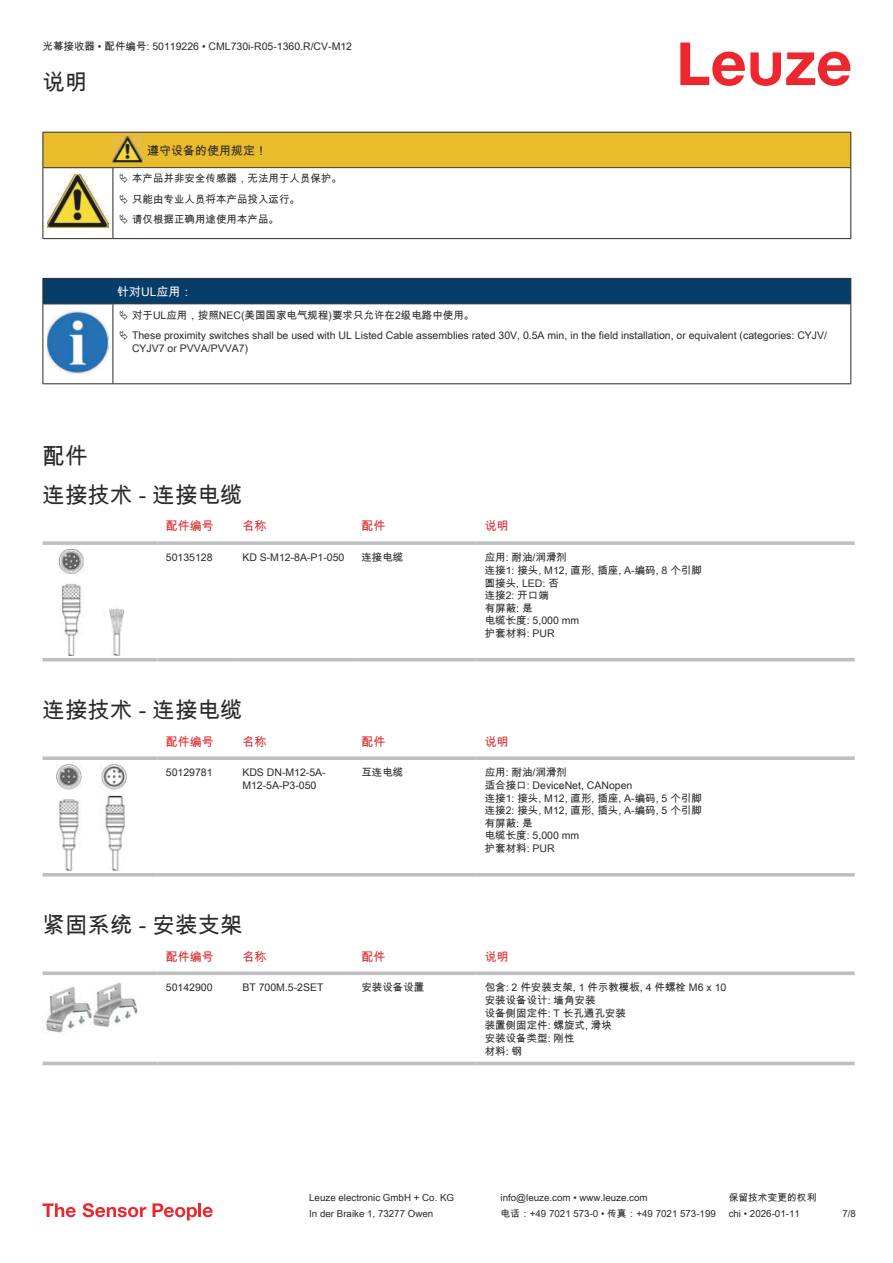
<style>
.page{position:relative;width:893px;height:1263px;background:#fff}
.page>*{position:absolute;margin:0;border:0;box-sizing:border-box;transform-origin:0 0}
.t1{font:22.5px/38.7px "Arial Unicode MS";color:#2b292a}
.t2{font:12px "Arial Unicode MS";color:#db2a30}
.t3{font:12px "Arial Unicode MS";color:#2b292a}
.t4{font:12px "Arial Unicode MS";color:#fff}
.t5{font:10.5px/12.6px "Arial Unicode MS";color:#2b292a}
.t6{font:9.75px "Arial Unicode MS";color:#2b292a}
</style>
<div class="page">
<svg style="left:680px;top:43px;width:170px;height:43px"></svg>
<svg style="left:43px;top:655px;width:812px;height:7px"></svg>
<svg style="left:43px;top:541px;width:114px;height:4px"></svg>
<svg style="left:157px;top:541px;width:77px;height:4px"></svg>
<svg style="left:234px;top:541px;width:119px;height:4px"></svg>
<svg style="left:353px;top:541px;width:123px;height:4px"></svg>
<svg style="left:476px;top:541px;width:379px;height:4px;background:#c3c5c7"></svg>
<hr style="left:43px;top:658px;width:114px;height:3px;background:#bdbfc1">
<hr style="left:157px;top:658px;width:77px;height:3px;background:#bdbfc1">
<hr style="left:234px;top:658px;width:119px;height:3px;background:#bdbfc1">
<hr style="left:353px;top:658px;width:123px;height:3px;background:#bdbfc1">
<hr style="left:476px;top:658px;width:379px;height:3px;background:#bdbfc1">
<img style="left:59px;top:549px;width:65px;height:106px">
<svg style="left:43px;top:772px;width:812px;height:105px"></svg>
<svg style="left:43px;top:756px;width:114px;height:4px"></svg>
<svg style="left:157px;top:756px;width:77px;height:4px"></svg>
<svg style="left:234px;top:756px;width:119px;height:4px"></svg>
<svg style="left:353px;top:756px;width:123px;height:4px"></svg>
<svg style="left:476px;top:756px;width:379px;height:4px;background:#c3c5c7"></svg>
<hr style="left:43px;top:873px;width:114px;height:3px;background:#bdbfc1">
<hr style="left:157px;top:873px;width:77px;height:3px;background:#bdbfc1">
<hr style="left:234px;top:873px;width:119px;height:3px;background:#bdbfc1">
<hr style="left:353px;top:873px;width:123px;height:3px;background:#bdbfc1">
<hr style="left:476px;top:873px;width:379px;height:3px;background:#bdbfc1">
<img style="left:56px;top:764px;width:70px;height:106px">
<div style="left:43px;top:1061px;width:812px;height:5px;background:#eeefef"></div>
<svg style="left:43px;top:971px;width:114px;height:4px"></svg>
<svg style="left:157px;top:971px;width:77px;height:4px"></svg>
<svg style="left:234px;top:971px;width:119px;height:4px"></svg>
<svg style="left:353px;top:971px;width:123px;height:4px"></svg>
<svg style="left:476px;top:971px;width:379px;height:4px;background:#c4c6c8"></svg>
<hr style="left:43px;top:1062px;width:114px;height:3px;background:#bdbfc1">
<hr style="left:157px;top:1062px;width:77px;height:3px;background:#bdbfc1">
<hr style="left:234px;top:1062px;width:119px;height:3px;background:#bdbfc1">
<hr style="left:353px;top:1062px;width:123px;height:3px;background:#bdbfc1">
<hr style="left:476px;top:1062px;width:379px;height:3px;background:#bdbfc1">
<img style="left:46px;top:982px;width:92px;height:51px">
<svg style="left:43px;top:1203px;width:33px;height:14px"></svg>
<svg style="left:83px;top:1203px;width:63px;height:14px"></svg>
<svg style="left:153px;top:1203px;width:44px;height:17px"></svg>
<hr style="left:198px;top:1203px;width:3px;height:14px;background:#ed272d">
<svg style="left:203px;top:1207px;width:10px;height:10px"></svg>
<hr style="left:43px;top:238px;width:70px;height:1px;background:#2b292a">
<hr style="left:113px;top:238px;width:30px;height:1px;background:#2b292a">
<hr style="left:143px;top:238px;width:708px;height:1px;background:#2b292a">
<hr style="left:43px;top:304px;width:1px;height:75px;background:#2b292a">
<hr style="left:113px;top:304px;width:1px;height:75px;background:#2b292a">
<hr style="left:850px;top:304px;width:1px;height:75px;background:#2b292a">
<hr style="left:43px;top:383px;width:70px;height:1px;background:#2b292a">
<hr style="left:113px;top:383px;width:738px;height:1px;background:#2b292a">
<img style="left:47px;top:358px;width:58px;height:15px">
<svg style="left:43px;top:132px;width:808px;height:106px"></svg>
<svg style="left:43px;top:278px;width:808px;height:80px"></svg>
<p class="t5" style="left:43px;top:40px;width:311px">光幕接收器 • 配件编号: 50119226 • CML730i-R05-1360.R/CV-M12</p>
<h1 class="t1" style="left:43px;top:62px;width:46px">说明</h1>
<p class="t3" style="left:147px;top:142px;width:121px">遵守设备的使用规定！</p>
<p class="t5" style="left:132px;top:168px;width:211px;line-height:20.2px">本产品并非安全传感器，无法用于人员保护。只能由专业人员将本产品投入运行。<br>请仅根据正确用途使用本产品。</p>
<p class="t4" style="left:117px;top:283px;width:77px">针对UL应用：</p>
<p class="t5" style="left:132px;top:305px;width:697px;line-height:20.2px">对于UL应用，按照NEC(美国国家电气规程)要求只允许在2级电路中使用。<br>These proximity switches shall be used with UL Listed Cable assemblies rated 30V, 0.5A min, in the field installation, or equivalent (categories: CYJV/</p>
<p class="t5" style="left:132px;top:341px;width:118px">CYJV7 or PVVA/PVVA7)</p>
<h1 class="t1" style="left:43px;top:436px;width:202px">配件<br>连接技术 - 连接电缆</h1>
<p class="t2" style="left:166px;top:517px;width:49px">配件编号</p>
<p class="t2" style="left:242px;top:517px;width:25px">名称</p>
<p class="t2" style="left:361px;top:517px;width:25px">配件</p>
<p class="t2" style="left:485px;top:517px;width:25px">说明</p>
<p class="t5" style="left:166px;top:551px;width:48px">50135128</p>
<p class="t5" style="left:242px;top:551px;width:104px">KD S-M12-8A-P1- 050</p>
<p class="t5" style="left:361px;top:551px;width:43px">连接电缆</p>
<p class="t5" style="left:485px;top:551px;width:219px">应用: 耐油/润滑剂<br>连接1: 接头, M12, 直形, 插座, A-编码, 8 个引脚圆接头, LED: 否<br>连接2: 开口端<br>有屏蔽: 是<br>电缆长度: 5,000 mm<br>护套材料: PUR</p>
<h1 class="t1" style="left:43px;top:690px;width:202px">连接技术 - 连接电缆</h1>
<p class="t2" style="left:166px;top:733px;width:49px">配件编号</p>
<p class="t2" style="left:242px;top:733px;width:25px">名称</p>
<p class="t2" style="left:361px;top:733px;width:25px">配件</p>
<p class="t2" style="left:485px;top:733px;width:25px">说明</p>
<p class="t5" style="left:166px;top:766px;width:48px">50129781</p>
<p class="t5" style="left:242px;top:766px;width:85px">KDS DN-M12-5A-<br>M12-5A-P3-050</p>
<p class="t5" style="left:361px;top:766px;width:43px">互连电缆</p>
<p class="t5" style="left:485px;top:766px;width:219px">应用: 耐油/润滑剂<br>适合接口: DeviceNet, CANopen<br>连接1: 接头, M12, 直形, 插座, A-编码, 5 个引脚连接2: 接头, M12, 直形, 插头, A-编码, 5 个引脚有屏蔽: 是<br>电缆长度: 5,000 mm<br>护套材料: PUR</p>
<h1 class="t1" style="left:43px;top:905px;width:202px">紧固系统 - 安装支架</h1>
<p class="t2" style="left:166px;top:948px;width:49px">配件编号</p>
<p class="t2" style="left:242px;top:948px;width:25px">名称</p>
<p class="t2" style="left:361px;top:948px;width:25px">配件</p>
<p class="t2" style="left:485px;top:948px;width:25px">说明</p>
<p class="t5" style="left:166px;top:981px;width:48px">50142900</p>
<p class="t5" style="left:242px;top:981px;width:83px">BT 700M.5-2SET</p>
<p class="t5" style="left:361px;top:981px;width:64px">安装设备设置</p>
<p class="t5" style="left:485px;top:981px;width:243px">包含: 2 件安装支架, 1 件示教模板, 4 件螺栓 M6 x 10安装设备设计: 墙角安装<br>设备侧固定件: T 长孔通孔安装<br>装置侧固定件: 螺旋式, 滑块<br>安装设备类型: 刚性<br>材料: 钢</p>
<p class="t6" style="left:309px;top:1191px;width:146px">Leuze electronic GmbH + Co. KG</p>
<p class="t6" style="left:501px;top:1191px;width:149px">info@leuze.com • www.leuze.com</p>
<p class="t6" style="left:729px;top:1191px;width:89px">保留技术变更的权利</p>
<p class="t6" style="left:309px;top:1206px;width:126px">In der Braike 1, 73277 Owen</p>
<p class="t6" style="left:501px;top:1206px;width:217px">电话：+49 7021 573-0 • 传真：+49 7021 573-199</p>
<p class="t6" style="left:729px;top:1206px;width:73px">chi • 2026-01-11</p>
<p class="t6" style="left:842px;top:1206px;width:15px">7/8</p>
</div>
